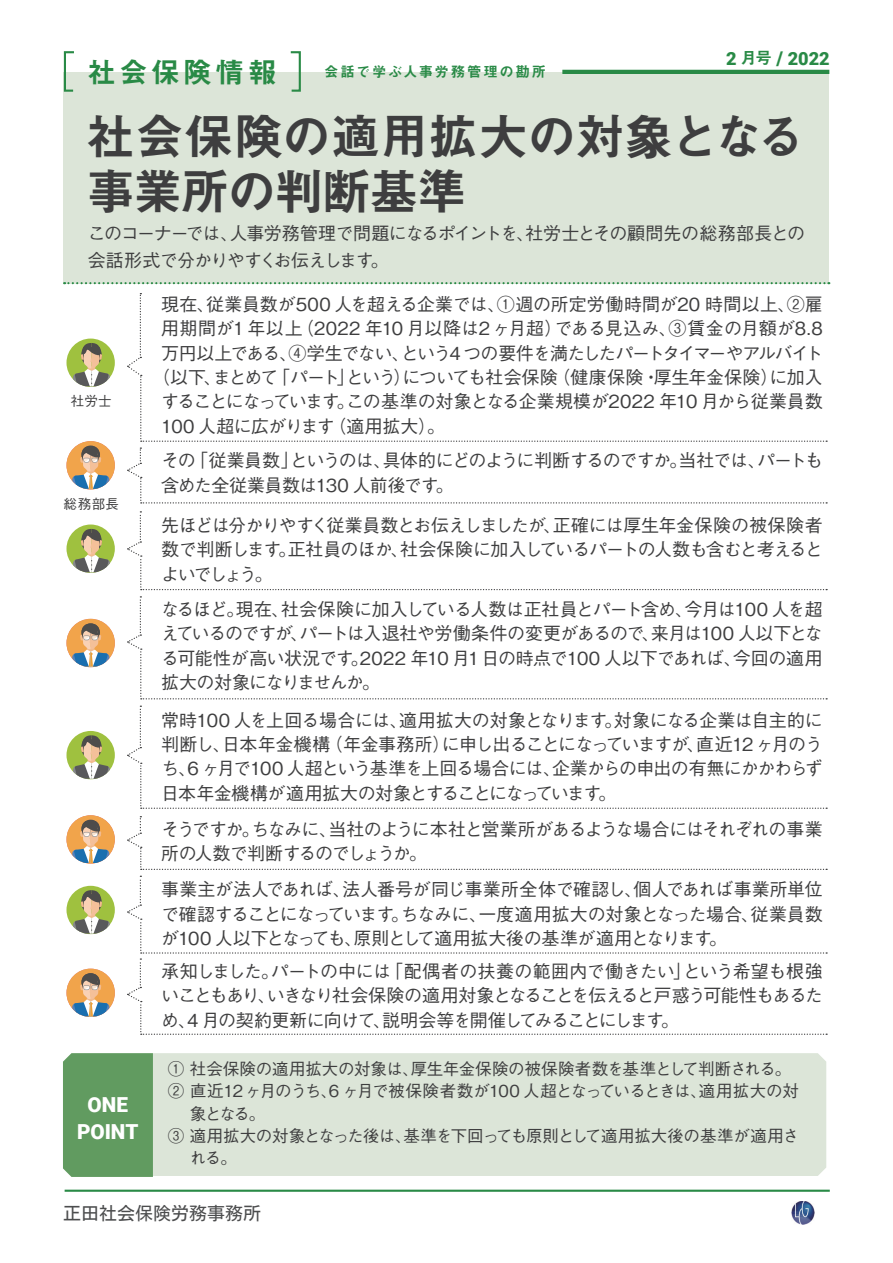
<style>
.page{position:relative;width:893px;height:1263px;background:#fff}
.page>*{position:absolute;margin:0;border:0;box-sizing:border-box;transform-origin:0 0}
.t1{font:49.5px/55.2px "Midashi Go Pr 6 N MB31 90 msp RKSJ H";letter-spacing:-.025em;color:#3e3e3f}
.t2{font:28.8px "Midashi Go Pr 6 N MB31 90 msp RKSJ H";letter-spacing:.115em;color:#298a46}
.t3{font:900 20.7px/27px "Roboto";letter-spacing:-.005em;color:#fff;text-align:center}
.t4{font:900 18.15px "Roboto";color:#298a46}
.t5{font:18px/24.3px "Gothic BBB Pr 6 N Medium 90 msp RKSJ H";letter-spacing:-.05em;color:#3e3e3f;text-align:justify}
.t6{font:18px/24.3px "Gothic BBB Pr 6 N Medium 90 msp RKSJ H";letter-spacing:-.07em;color:#3e3e3f}
.t7{font:18px "Gothic BBB Pr 6 N Medium 90 msp RKSJ H";letter-spacing:.01em;color:#3e3e3f}
.t8{font:18px "Gothic BBB Pr 6 N Medium 90 msp RKSJ H";letter-spacing:-.03em;color:#3e3e3f}
.t9{font:18px "Gothic BBB Pr 6 N Medium 90 msp RKSJ H";letter-spacing:-.075em;color:#3e3e3f}
.t10{font:18px "Gothic BBB Pr 6 N Medium 90 msp RKSJ H";color:#3e3e3f}
.t11{font:18px "Motoya L Cedar W3 90 ms RKSJ H";color:#4c4d4e}
.t12{font:16.5px/22.4px "Gothic BBB Pr 6 Medium 90 msp RKSJ H";letter-spacing:-.02em;color:#3e3e3f}
.t13{font:14.4px "Midashi Go Pr 6 N MB31 90 msp RKSJ H";letter-spacing:.115em;color:#298a46}
.t14{font:13.5px "Gothic BBB Pr 6 N Medium 90 msp RKSJ H";letter-spacing:.025em;color:#3e3e3f}
.s1{font-family:"Midashi Go Pr 6 N MB31 90 msp RKSJ H";font-weight:400;font-size:16.5px}
.s2{font-size:18.9px}
</style>
<div class="page">
<img style="left:792px;top:1201px;width:22px;height:23px">
<div style="left:64px;top:72px;width:765px;height:211px;background:#dce5d8"></div>
<svg style="left:64px;top:282px;width:765px;height:2px"></svg>
<hr style="left:562px;top:70px;width:267px;height:4px;background:#298a46">
<svg style="left:63px;top:51px;width:11px;height:42px"></svg>
<svg style="left:290px;top:51px;width:11px;height:41px"></svg>
<svg style="left:127px;top:596px;width:700px;height:103px"></svg>
<svg style="left:127px;top:706px;width:700px;height:103px"></svg>
<svg style="left:127px;top:816px;width:700px;height:54px"></svg>
<svg style="left:127px;top:876px;width:700px;height:159px"></svg>
<svg style="left:127px;top:293px;width:700px;height:149px"></svg>
<svg style="left:127px;top:448px;width:700px;height:56px"></svg>
<svg style="left:127px;top:511px;width:700px;height:79px"></svg>
<div style="left:66px;top:441px;width:49px;height:48px;background:#f1a44b;border-radius:50%"></div>
<svg style="left:72px;top:446px;width:37px;height:43px"></svg>
<div style="left:66px;top:619px;width:49px;height:48px;background:#f1a44b;border-radius:50%"></div>
<svg style="left:72px;top:624px;width:37px;height:43px"></svg>
<div style="left:66px;top:815px;width:49px;height:49px;background:#f1a44b;border-radius:50%"></div>
<div style="left:66px;top:969px;width:49px;height:48px;background:#f1a44b;border-radius:50%"></div>
<svg style="left:72px;top:820px;width:37px;height:43px"></svg>
<svg style="left:72px;top:974px;width:37px;height:42px"></svg>
<svg style="left:66px;top:339px;width:49px;height:48px"></svg>
<svg style="left:69px;top:341px;width:45px;height:45px"></svg>
<svg style="left:66px;top:525px;width:49px;height:48px"></svg>
<svg style="left:69px;top:527px;width:45px;height:45px"></svg>
<svg style="left:66px;top:731px;width:49px;height:48px"></svg>
<svg style="left:66px;top:886px;width:49px;height:48px"></svg>
<svg style="left:69px;top:734px;width:45px;height:45px"></svg>
<svg style="left:69px;top:888px;width:45px;height:46px"></svg>
<hr style="left:65px;top:1190px;width:765px;height:2px;background:#298a46">
<div style="left:153px;top:1053px;width:673px;height:123px;background:#dce5d8"></div>
<div style="left:63px;top:1053px;width:90px;height:124px;background:#619b60"></div>
<p class="t4" style="left:726px;top:48px;width:105px">2 <span class="s1">月号</span> <span class="s2">/</span> 2022</p>
<h2 class="t2" style="left:87px;top:61px;width:190px">社会保険情報</h2>
<p class="t13" style="left:324px;top:67px;width:223px">会話で学ぶ人事労務管理の勘所</p>
<h1 class="t1" style="left:86px;top:115px;width:721px">社会保険の適用拡大の対象となる事業所の判断基準</h1>
<p class="t5" style="left:88px;top:222px;width:719px;line-height:27px">このコーナーでは、人事労務管理で問題になるポイントを、社労士とその顧問先の総務部長との会話形式で分かりやすくお伝えします。</p>
<p class="t14" style="left:71px;top:396px;width:42px">社労士</p>
<p class="t14" style="left:64px;top:499px;width:57px">総務部長</p>
<p class="t10" style="left:161px;top:297px;width:663px">現在、従業員数が500 人を超える企業では、①週の所定労働時間が20 時間以上、②雇</p>
<p class="t7" style="left:161px;top:322px;width:663px">用期間が1年以上（2022 年10 月以降は2ヶ月超）である見込み、③賃金の月額が8.8</p>
<p class="t9" style="left:161px;top:346px;width:663px">万円以上である、④学生でない、という4 つの要件を満たしたパートタイマーやアルバイト</p>
<p class="t8" style="left:152px;top:371px;width:672px">（以下、まとめて「パート」という）についても社会保険（健康保険・厚生年金保険）に加入</p>
<p class="t5" style="left:161px;top:392px;width:663px">することになっています。この基準の対象となる企業規模が2022 年10 月から従業員数</p>
<p class="t5" style="left:161px;top:416px;width:285px">100 人超に広がります（適用拡大）。</p>
<p class="t5" style="left:161px;top:451px;width:663px">その「従業員数」というのは、具体的にどのように判断するのですか。当社では、パートも含めた全従業員数は130 人前後です。</p>
<p class="t5" style="left:161px;top:515px;width:663px">先ほどは分かりやすく従業員数とお伝えしましたが、正確には厚生年金保険の被保険者数で判断します。正社員のほか、社会保険に加入しているパートの人数も含むと考えるとよいでしょう。</p>
<p class="t5" style="left:161px;top:600px;width:663px">なるほど。現在、社会保険に加入している人数は正社員とパート含め、今月は100 人を超えているのですが、パートは入退社や労働条件の変更があるので、来月は100 人以下となる可能性が高い状況です。2022 年10 月1日の時点で100 人以下であれば、今回の適用拡大の対象になりませんか。</p>
<p class="t5" style="left:161px;top:710px;width:663px">常時100 人を上回る場合には、適用拡大の対象となります。対象になる企業は自主的に判断し、日本年金機構（年金事務所）に申し出ることになっていますが、直近12 ヶ月のうち、6 ヶ月で100 人超という基準を上回る場合には、企業からの申出の有無にかかわらず日本年金機構が適用拡大の対象とすることになっています。</p>
<p class="t6" style="left:161px;top:819px;width:663px">そうですか。ちなみに、当社のように本社と営業所があるような場合にはそれぞれの事業所の人数で判断するのでしょうか。</p>
<p class="t5" style="left:161px;top:880px;width:663px">事業主が法人であれば、法人番号が同じ事業所全体で確認し、個人であれば事業所単位で確認することになっています。ちなみに、一度適用拡大の対象となった場合、従業員数が100 人以下となっても、原則として適用拡大後の基準が適用となります。</p>
<p class="t5" style="left:161px;top:962px;width:663px">承知しました。パートの中には「配偶者の扶養の範囲内で働きたい」という希望も根強いこともあり、いきなり社会保険の適用対象となることを伝えると戸惑う可能性もあるため、4 月の契約更新に向けて、説明会等を開催してみることにします。</p>
<p class="t12" style="left:168px;top:1060px;width:649px">① 社会保険の適用拡大の対象は、厚生年金保険の被保険者数を基準として判断される。<br>② 直近12 ヶ月のうち、6 ヶ月で被保険者数が100 人超となっているときは、適用拡大の対　 象となる。<br>③ 適用拡大の対象となった後は、基準を下回っても原則として適用拡大後の基準が適用さ　　 れる。</p>
<p class="t11" style="left:63px;top:1204px;width:199px">正田社会保険労務事務所</p>
<p class="t3" style="left:77px;top:1091px;width:63px">ONE<br>POINT</p>
</div>
